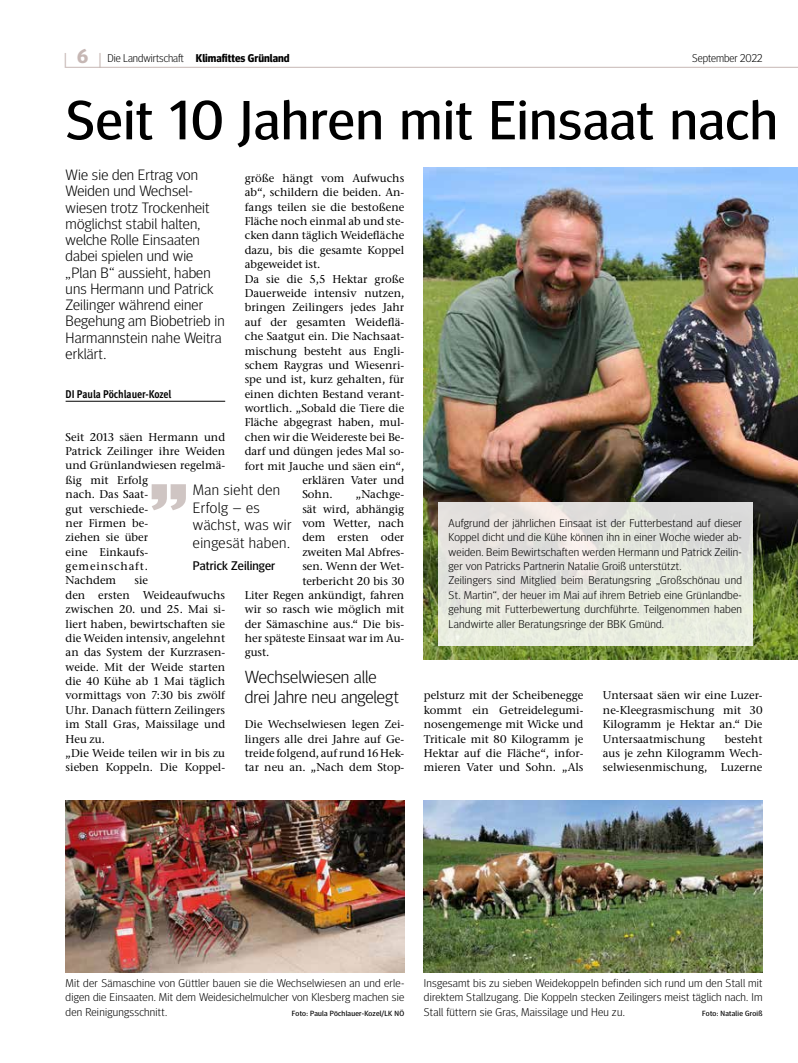
<style>
.page{position:relative;width:798px;height:1063px;background:#fff}
.page>*{position:absolute;margin:0;border:0;box-sizing:border-box;transform-origin:0 0}
.t1{font:55px "Meta Head OT";letter-spacing:.015em;color:#000;scale:1.05 1}
.t2{font:300 17.5px/20px "Meta Head OT";color:#000;scale:1.05 1}
.t3{font:300 15px/16.2px "Meta Head OT";letter-spacing:.01em;color:#000;scale:1.05 1}
.t4{font:300 15px/17.5px "Meta Head OT";letter-spacing:.03em;color:#000;scale:1.05 1}
.t5{font:12.5px "Meta Head OT";letter-spacing:.01em;color:#000;scale:1.05 1}
.t6{font:500 11.25px/14.4px "Stone Serif ITC Pro";color:#000;text-align:justify}
.t7{font:300 11.25px/14.4px "Meta Head OT";letter-spacing:.02em;color:#000;text-align:justify;scale:1.05 1}
.t8{font:300 11.25px "Meta Head OT";color:#000}
.t9{font:700 condensed 11.25px "Meta OT";letter-spacing:-.005em;color:#000}
.t10{font:700 11.25px "Meta Head OT";color:#000}
.t11{font:7.5px "Meta Head OT";letter-spacing:.03em;color:#000;scale:1.05 1}
.s1{font-family:"Generis Simple Com";font-size:20px;color:#c6b7b4}
.s2{font-weight:700;font-size:20px;color:#c6b7b4}
</style>
<div class="page">
<img style="left:423px;top:168px;width:374px;height:491px">
<hr style="left:66px;top:401px;width:159px;height:1px;background:#000">
<hr style="left:66px;top:67px;width:731px;height:1px;background:#c6b7b4">
<img style="left:66px;top:800px;width:338px;height:173px">
<img style="left:423px;top:800px;width:339px;height:173px">
<svg style="left:438px;top:503px;width:314px;height:143px;background:#e5e6de"></svg>
<svg style="left:151px;top:484px;width:35px;height:26px"></svg>
<p class="t8" style="left:63px;top:51px;width:122px"><span class="s1">|</span> <span class="s2">6</span> <span class="s1">|</span> Die Landwirtschaft</p>
<p class="t10" style="left:196px;top:51px;width:95px">Klimafittes Grünland</p>
<p class="t8" style="left:692px;top:51px;width:72px">September 2022</p>
<h1 class="t1" style="left:66px;top:87px;width:679px">Seit 10 Jahren mit Einsaat nach</h1>
<p class="t3" style="left:66px;top:167px;width:153px">Wie sie den Ertrag von<br>Weiden und Wechsel&shy;wiesen trotz Trockenheit möglichst stabil halten, welche Rolle Einsaaten dabei spielen und wie „Plan B“ aussieht, haben uns Hermann und Patrick<br>Zeilinger während einer<br>Begehung am Biobetrieb in<br>Harmannstein nahe Weitra erklärt.</p>
<p class="t6" style="left:244px;top:171px;width:161px">größe hängt vom Aufwuchs</p>
<p class="t6" style="left:244px;top:185px;width:161px">ab“, schildern die beiden. An-</p>
<p class="t6" style="left:244px;top:200px;width:161px">fangs teilen sie die bestoßene</p>
<p class="t6" style="left:244px;top:214px;width:161px">Fläche noch einmal ab und ste-</p>
<p class="t6" style="left:244px;top:228px;width:161px">cken dann täglich Weidefläche</p>
<p class="t6" style="left:244px;top:243px;width:161px">dazu, bis die gesamte Koppel</p>
<p class="t6" style="left:244px;top:257px;width:77px">abgeweidet ist.</p>
<p class="t6" style="left:244px;top:272px;width:161px">Da sie die 5,5 Hektar große</p>
<p class="t6" style="left:244px;top:286px;width:161px">Dauerweide intensiv nutzen,</p>
<p class="t6" style="left:244px;top:300px;width:161px">bringen Zeilingers jedes Jahr</p>
<p class="t6" style="left:244px;top:315px;width:161px">auf der gesamten Weideflä-</p>
<p class="t6" style="left:244px;top:329px;width:161px">che Saatgut ein. Die Nachsaat-</p>
<p class="t6" style="left:244px;top:343px;width:161px">mischung besteht aus Engli-</p>
<p class="t6" style="left:244px;top:358px;width:161px">schem Raygras und Wiesenri-</p>
<p class="t6" style="left:244px;top:372px;width:161px">spe und ist, kurz gehalten, für</p>
<p class="t6" style="left:244px;top:387px;width:161px">einen dichten Bestand verant-</p>
<p class="t6" style="left:244px;top:401px;width:161px">wortlich. „Sobald die Tiere die</p>
<p class="t6" style="left:244px;top:415px;width:161px">Fläche abgegrast haben, mul-</p>
<p class="t6" style="left:244px;top:430px;width:161px">chen wir die Weidereste bei Be-</p>
<p class="t6" style="left:244px;top:444px;width:161px">darf und düngen jedes Mal so-</p>
<p class="t6" style="left:244px;top:458px;width:161px">fort mit Jauche und säen ein“,</p>
<p class="t6" style="left:302px;top:473px;width:103px">erklären Vater und</p>
<p class="t6" style="left:302px;top:487px;width:32px">Sohn.</p>
<p class="t6" style="left:356px;top:487px;width:50px">„Nachge-</p>
<p class="t6" style="left:302px;top:502px;width:103px">sät wird, abhängig</p>
<p class="t6" style="left:302px;top:516px;width:103px">vom Wetter, nach</p>
<p class="t6" style="left:302px;top:530px;width:103px">dem ersten oder</p>
<p class="t6" style="left:302px;top:545px;width:103px">zweiten Mal Abfres-</p>
<p class="t6" style="left:302px;top:559px;width:103px">sen. Wenn der Wet-</p>
<p class="t6" style="left:302px;top:574px;width:103px">terbericht 20 bis 30</p>
<p class="t6" style="left:244px;top:588px;width:161px">Liter Regen ankündigt, fahren</p>
<p class="t6" style="left:244px;top:602px;width:161px">wir so rasch wie möglich mit</p>
<p class="t6" style="left:244px;top:617px;width:161px">der Sämaschine aus.“ Die bis-</p>
<p class="t6" style="left:244px;top:631px;width:161px">her späteste Einsaat war im Au-</p>
<p class="t6" style="left:244px;top:645px;width:26px">gust.</p>
<h2 class="t2" style="left:244px;top:667px;width:148px">Wechselwiesen alle drei Jahre neu angelegt</h2>
<p class="t6" style="left:244px;top:717px;width:161px">Die Wechselwiesen legen Zei&shy;lingers alle drei Jahre auf Ge&shy;treide folgend, auf rund 16 Hek&shy;tar neu an. „Nach dem Stop-</p>
<p class="t9" style="left:66px;top:386px;width:107px">DI Paula Pöchlauer-Kozel</p>
<p class="t6" style="left:66px;top:430px;width:161px;text-align:left">Seit 2013 säen Hermann und<br>Patrick Zeilinger ihre Weiden und Grünlandwiesen regelmä&shy;ßig mit Erfolg<br>nach. Das Saat-<br>gut verschiede-<br>ner Firmen be-<br>ziehen sie über<br>eine Einkaufs&shy;gemeinschaft.<br>Nachdem</p>
<h3 class="t4" style="left:193px;top:481px;width:95px">Man sieht den<br>Erfolg – es wächst, was wir eingesät haben.</h3>
<p class="t5" style="left:193px;top:558px;width:80px">Patrick Zeilinger</p>
<p class="t6" style="left:66px;top:573px;width:161px;text-align:left;text-indent:69px">sie<br>den ersten Weideaufwuchs zwischen 20. und 25. Mai si&shy;liert haben, bewirtschaften sie die Weiden intensiv, angelehnt an das System der Kurzrasen&shy;weide. Mit der Weide starten die 40 Kühe ab 1 Mai täglich vormittags von 7:30 bis zwölf<br>Uhr. Danach füttern Zeilingers im Stall Gras, Maissilage und<br>Heu zu.<br>„Die Weide teilen wir in bis zu sieben Koppeln. Die Koppel-</p>
<p class="t7" style="left:448px;top:516px;width:281px;text-align:left">Aufgrund der jährlichen Einsaat ist der Futterbestand auf dieser Koppel dicht und die Kühe können ihn in einer Woche wieder ab&shy;weiden. Beim Bewirtschaften werden Hermann und Patrick Zeilin&shy;ger von Patricks Partnerin Natalie Groiß unterstützt.<br>Zeilingers sind Mitglied beim Beratungsring „Großschönau und St. Martin“, der heuer im Mai auf ihrem Betrieb eine Grünlandbe&shy;gehung mit Futterbewertung durchführte. Teilgenommen haben Landwirte aller Beratungsringe der BBK Gmünd.</p>
<p class="t6" style="left:423px;top:688px;width:161px">pelsturz mit der Scheibenegge kommt ein Getreidelegumi&shy;nosengemenge mit Wicke und Triticale mit 80 Kilogramm je Hektar auf die Fläche“, infor&shy;mieren Vater und Sohn. „Als</p>
<p class="t6" style="left:602px;top:688px;width:161px">Untersaat säen wir eine Luzer&shy;ne-Kleegrasmischung mit 30<br>Kilogramm je Hektar an.“ Die Untersaatmischung</p>
<p class="t6" style="left:602px;top:732px;width:161px;text-indent:122px">besteht aus je zehn Kilogramm Wech&shy;selwiesenmischung, Luzerne</p>
<p class="t7" style="left:66px;top:976px;width:324px">Mit der Sämaschine von Güttler bauen sie die Wechselwiesen an und erle&shy;digen die Einsaaten. Mit dem Weidesichelmulcher von Klesberg machen sie den Reinigungsschnitt.</p>
<p class="t11" style="left:292px;top:1009px;width:108px">Foto: Paula Pöchlauer-Kozel/LK NÖ</p>
<p class="t7" style="left:423px;top:976px;width:324px">Insgesamt bis zu sieben Weidekoppeln befinden sich rund um den Stall mit direktem Stallzugang. Die Koppeln stecken Zeilingers meist täglich nach. Im Stall füttern sie Gras, Maissilage und Heu zu.</p>
<p class="t11" style="left:702px;top:1009px;width:59px">Foto: Natalie Groiß</p>
</div>
